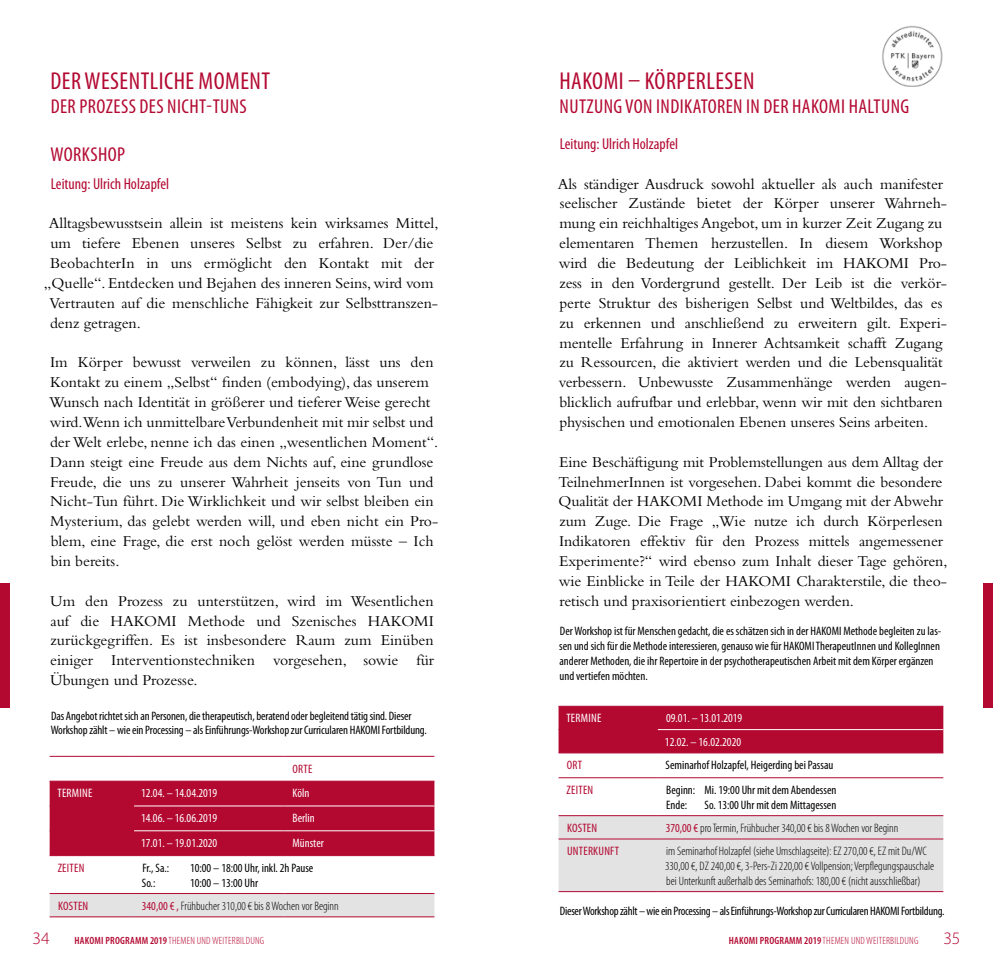
<style>
.page{position:relative;width:993px;height:968px;background:#fff}
.page>*{position:absolute;margin:0;border:0;box-sizing:border-box;transform-origin:0 0}
.t1{font:condensed 24.5px "Myriad Pro";letter-spacing:.02em;color:#b30931}
.t2{font:condensed 20.12px "Myriad Pro";letter-spacing:.02em;color:#b30931}
.t3{font:300 17.5px "Myriad Pro";color:#b30931}
.t4{font:15.75px/19.8px "Bembo";letter-spacing:-.005em;color:#000}
.t5{font:condensed 15.75px "Myriad Pro";color:#b30931}
.t6{font:condensed 12.25px/14.9px "Myriad Pro";color:#000}
.t7{font:300 condensed 12.25px/14.7px "Myriad Pro";color:#000}
.t8{font:condensed 12.25px/23.3px "Myriad Pro";color:#fff}
.t9{font:condensed 12.25px "Myriad Pro";letter-spacing:-.02em;color:#000}
.t10{font:condensed 12.25px "Myriad Pro";letter-spacing:.02em;color:#b30931}
.t11{font:condensed 12.25px "Myriad Pro";letter-spacing:.02em;color:#fff}
.t12{font:300 condensed 10.5px "Myriad Pro";letter-spacing:.02em;color:#b30931}
.s1{font-weight:400;color:#b30931}
.s2{font-weight:600}
</style>
<div class="page">
<div style="left:982px;top:583px;width:10px;height:124px;background:#b30931"></div>
<div style="left:0;top:583px;width:10px;height:124px;background:#b30931"></div>
<div style="left:50px;top:781px;width:384px;height:74px;background:#b30931"></div>
<svg style="left:50px;top:893px;width:384px;height:23px"></svg>
<hr style="left:50px;top:756px;width:84px;height:1px;background:#b30931">
<hr style="left:134px;top:756px;width:150px;height:1px;background:#b30931">
<hr style="left:284px;top:756px;width:150px;height:1px;background:#b30931">
<hr style="left:50px;top:780px;width:84px;height:1px;background:#b30931">
<hr style="left:134px;top:780px;width:150px;height:1px;background:#b30931">
<hr style="left:284px;top:780px;width:150px;height:1px;background:#b30931">
<hr style="left:50px;top:805px;width:84px;height:1px;background:#b30931">
<hr style="left:50px;top:830px;width:84px;height:1px;background:#b30931">
<hr style="left:50px;top:855px;width:84px;height:1px;background:#b30931">
<hr style="left:134px;top:855px;width:150px;height:1px;background:#b30931">
<hr style="left:284px;top:855px;width:150px;height:1px;background:#b30931">
<hr style="left:50px;top:892px;width:84px;height:1px;background:#b30931">
<hr style="left:134px;top:892px;width:150px;height:1px;background:#b30931">
<hr style="left:284px;top:892px;width:150px;height:1px;background:#b30931">
<hr style="left:50px;top:916px;width:84px;height:1px;background:#b30931">
<hr style="left:134px;top:916px;width:150px;height:1px;background:#b30931">
<hr style="left:284px;top:916px;width:150px;height:1px;background:#b30931">
<hr style="left:134px;top:805px;width:150px;height:1px;background:#fff">
<hr style="left:284px;top:805px;width:150px;height:1px;background:#fff">
<hr style="left:134px;top:830px;width:150px;height:1px;background:#fff">
<hr style="left:284px;top:830px;width:150px;height:1px;background:#fff">
<div style="left:558px;top:706px;width:385px;height:46px;background:#b30931"></div>
<div style="left:558px;top:816px;width:385px;height:75px;background:#e3e3e3"></div>
<hr style="left:558px;top:705px;width:99px;height:1px;background:#b30931">
<hr style="left:657px;top:705px;width:286px;height:1px;background:#b30931">
<hr style="left:558px;top:729px;width:99px;height:1px;background:#b30931">
<hr style="left:558px;top:752px;width:99px;height:1px;background:#b30931">
<hr style="left:657px;top:752px;width:286px;height:1px;background:#b30931">
<hr style="left:558px;top:777px;width:99px;height:1px;background:#b30931">
<hr style="left:657px;top:777px;width:286px;height:1px;background:#b30931">
<hr style="left:558px;top:815px;width:99px;height:1px;background:#b30931">
<hr style="left:657px;top:815px;width:286px;height:1px;background:#b30931">
<hr style="left:558px;top:838px;width:99px;height:1px;background:#b30931">
<hr style="left:657px;top:838px;width:286px;height:1px;background:#b30931">
<hr style="left:558px;top:891px;width:99px;height:1px;background:#b30931">
<hr style="left:657px;top:891px;width:286px;height:1px;background:#b30931">
<hr style="left:657px;top:729px;width:286px;height:1px;background:#fff">
<img style="left:882px;top:25px;width:61px;height:61px">
<h1 class="t1" style="left:50px;top:67px;width:221px">DER WESENTLICHE MOMENT</h1>
<p class="t2" style="left:51px;top:95px;width:197px">DER PROZESS DES NICHT-TUNS</p>
<p class="t2" style="left:50px;top:144px;width:76px">WORKSHOP</p>
<p class="t5" style="left:51px;top:175px;width:120px">Leitung: Ulrich Holzapfel</p>
<p class="t4" style="left:49px;top:213px;width:391px">Alltagsbewusstsein allein ist meistens kein wirksames Mittel,</p>
<p class="t4" style="left:50px;top:233px;width:384px">um tiefere Ebenen unseres Selbst zu erfahren. Der/die</p>
<p class="t4" style="left:50px;top:253px;width:385px">BeobachterIn in uns ermöglicht den Kontakt mit der</p>
<p class="t4" style="left:44px;top:273px;width:391px">„Quelle“. Entdecken und Bejahen des inneren Seins, wird vom</p>
<p class="t4" style="left:49px;top:292px;width:390px">Vertrauten auf die menschliche Fähigkeit zur Selbsttranszen-</p>
<p class="t4" style="left:50px;top:312px;width:92px">denz getragen.</p>
<p class="t4" style="left:49px;top:352px;width:390px">Im Körper bewusst verweilen zu können, lässt uns den Kontakt zu einem „Selbst“ finden (embodying), das unserem Wunsch nach Identität in größerer und tieferer Weise gerecht wird.Wenn ich unmittelbare Verbundenheit mit mir selbst und der Welt erlebe, nenne ich das einen „wesentlichen Moment“.<br>Dann steigt eine Freude aus dem Nichts auf, eine grundlose Freude, die uns zu unserer Wahrheit jenseits von Tun und Nicht-Tun führt. Die Wirklichkeit und wir selbst bleiben ein Mysterium, das gelebt werden will, und eben nicht ein Pro&shy;blem, eine Frage, die erst noch gelöst werden müsste – Ich bin bereits.</p>
<p class="t4" style="left:50px;top:590px;width:385px;text-align:justify">Um den Prozess zu unterstützen, wird im Wesentlichen auf die HAKOMI Methode und Szenisches HAKOMI zurückgegriffen. Es ist insbesondere Raum zum Einüben einiger Interventionstechniken vorgesehen, sowie für Übungen und Prozesse.</p>
<p class="t6" style="left:51px;top:708px;width:377px">Das Angebot richtet sich an Personen, die therapeutisch, beratend oder begleitend tätig sind. Dieser<br>Workshop zählt – wie ein Processing – als Einführungs-Workshop zur Curricularen HAKOMI Fortbildung.</p>
<p class="t10" style="left:292px;top:761px;width:21px">ORTE</p>
<p class="t11" style="left:57px;top:786px;width:36px">TERMINE</p>
<p class="t8" style="left:141px;top:781px;width:78px">12.04. – 14.04.2019</p>
<p class="t8" style="left:292px;top:781px;width:18px">Köln</p>
<p class="t8" style="left:141px;top:806px;width:78px">14.06. – 16.06.2019</p>
<p class="t8" style="left:292px;top:806px;width:24px">Berlin</p>
<p class="t8" style="left:141px;top:831px;width:78px">17.01. – 19.01.2020</p>
<p class="t8" style="left:292px;top:831px;width:33px">Münster</p>
<p class="t10" style="left:58px;top:861px;width:28px">ZEITEN</p>
<p class="t6" style="left:142px;top:860px;width:28px">Fr., Sa.:</p>
<p class="t6" style="left:190px;top:860px;width:125px">10:00 – 18:00 Uhr, inkl. 2h Pause</p>
<p class="t6" style="left:142px;top:875px;width:15px">So.:</p>
<p class="t6" style="left:190px;top:875px;width:69px">10:00 – 13:00 Uhr</p>
<p class="t10" style="left:58px;top:898px;width:32px">KOSTEN</p>
<p class="t7" style="left:142px;top:898px;width:198px"><span class="s1">340,00 € ,</span> Frühbucher 310,00 € bis 8 Wochen vor Beginn</p>
<h1 class="t1" style="left:559px;top:67px;width:196px">HAKOMI – KÖRPERLESEN</h1>
<p class="t2" style="left:559px;top:95px;width:351px">NUTZUNG VON INDIKATOREN IN DER HAKOMI HALTUNG</p>
<p class="t5" style="left:559px;top:135px;width:120px">Leitung: Ulrich Holzapfel</p>
<p class="t4" style="left:557px;top:173px;width:391px">Als ständiger Ausdruck sowohl aktueller als auch manifester seelischer Zustände bietet der Körper unserer Wahrneh&shy;mung ein reichhaltiges Angebot, um in kurzer Zeit Zugang zu elementaren Themen herzustellen. In diesem Workshop wird die Bedeutung der Leiblichkeit im HAKOMI Pro&shy;zess in den Vordergrund gestellt. Der Leib ist die verkör&shy;perte Struktur des bisherigen Selbst und Weltbildes, das es zu erkennen und anschließend zu erweitern gilt. Experi&shy;mentelle Erfahrung in Innerer Achtsamkeit schafft Zugang zu Ressourcen, die aktiviert werden und die Lebensqualität verbessern. Unbewusste Zusammenhänge werden augen&shy;blicklich aufrufbar und erlebbar, wenn wir mit den sichtbaren physischen und emotionalen Ebenen unseres Seins arbeiten.</p>
<p class="t4" style="left:558px;top:451px;width:390px">Eine Beschäftigung mit Problemstellungen aus dem Alltag der TeilnehmerInnen ist vorgesehen. Dabei kommt die besondere Qualität der HAKOMI Methode im Umgang mit der Abwehr zum Zuge. Die Frage „Wie nutze ich durch Körperlesen Indikatoren effektiv für den Prozess mittels angemessener Experimente?“ wird ebenso zum Inhalt dieser Tage gehören, wie Einblicke in Teile der HAKOMI Charakterstile, die theo&shy;retisch und praxisorientiert einbezogen werden.</p>
<p class="t6" style="left:559px;top:624px;width:383px">Der Workshop ist für Menschen gedacht, die es schätzen sich in der HAKOMI Methode begleiten zu las&shy;sen und sich für die Methode interessieren, genauso wie für HAKOMI TherapeutInnen und KollegInnen anderer Methoden, die ihr Repertoire in der psychotherapeutischen Arbeit mit dem Körper ergänzen und vertiefen möchten.</p>
<p class="t11" style="left:566px;top:711px;width:36px">TERMINE</p>
<p class="t8" style="left:664px;top:707px;width:79px">09.01. – 13.01.2019<br>12.02. – 16.02.2020</p>
<p class="t10" style="left:566px;top:758px;width:17px">ORT</p>
<p class="t6" style="left:665px;top:757px;width:169px">Seminarhof Holzapfel, Heigerding bei Passau</p>
<p class="t10" style="left:566px;top:783px;width:28px">ZEITEN</p>
<p class="t6" style="left:666px;top:782px;width:172px">Beginn: Mi. 19:00 Uhr mit dem Abendessen<br>Ende:</p>
<p class="t6" style="left:704px;top:797px;width:133px">So. 13:00 Uhr mit dem Mittagessen</p>
<p class="t10" style="left:567px;top:821px;width:32px">KOSTEN</p>
<p class="t7" style="left:665px;top:820px;width:234px"><span class="s1">370,00 €</span> pro Termin, Frühbucher 340,00 € bis 8 Wochen vor Beginn</p>
<p class="t10" style="left:567px;top:844px;width:53px">UNTERKUNFT</p>
<p class="t7" style="left:665px;top:843px;width:270px">im Seminarhof Holzapfel (siehe Umschlagseite): EZ 270,00 €, EZ mit Du/WC<br>330,00 €, DZ 240,00 €, 3-Pers-Zi 220,00 € Vollpension; Verpflegungspauschale bei Unterkunft außerhalb des Seminarhofs: 180,00 € (nicht ausschließbar)</p>
<p class="t9" style="left:559px;top:903px;width:386px">Dieser Workshop zählt – wie ein Processing – als Einführungs-Workshop zur Curricularen HAKOMI Fortbildung.</p>
<p class="t3" style="left:33px;top:928px;width:19px">34</p>
<p class="t12" style="left:75px;top:934px;width:191px"><span class="s2">HAKOMI PROGRAMM 2019</span> THEMEN UND WEITERBILDUNG</p>
<p class="t12" style="left:728px;top:934px;width:191px"><span class="s2">HAKOMI PROGRAMM 2019</span> THEMEN UND WEITERBILDUNG</p>
<p class="t3" style="left:943px;top:928px;width:19px">35</p>
</div>
